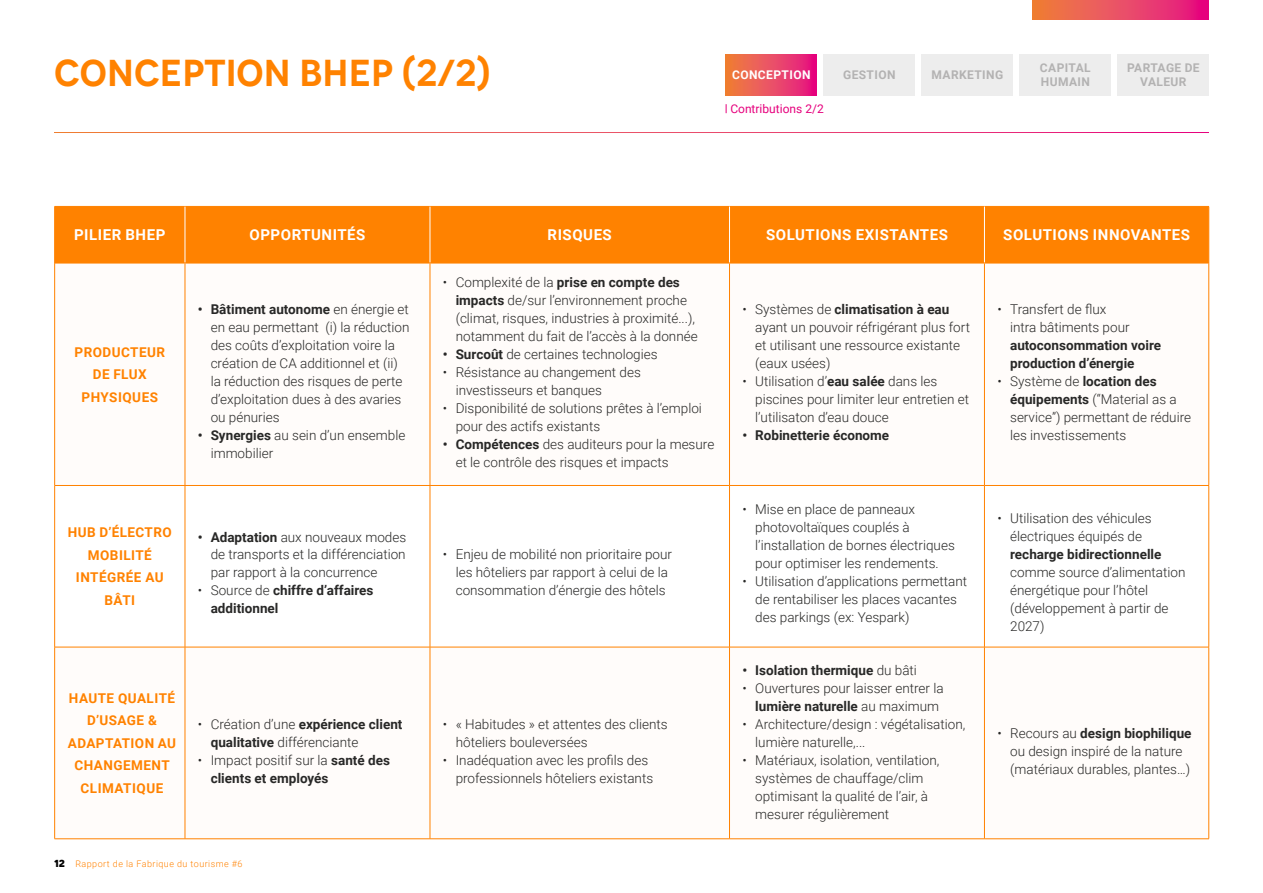
<style>
.page{position:relative;width:1263px;height:893px;background:#fff}
.page>*{position:absolute;margin:0;border:0;box-sizing:border-box;transform-origin:0 0}
.t1{font:600 37.5px "Novecento";color:#ff8200}
.t2{font:700 15px "Roboto";letter-spacing:.035em;color:#fff}
.t3{font:300 13.5px/18px "Roboto";color:#282827}
.t4{font:700 13.5px/18px "Roboto";color:#282827}
.t5{font:700 13.5px/22.5px "Roboto";letter-spacing:.035em;color:#ff8200;text-align:center}
.t6{font:700 12px/14.4px "Roboto";letter-spacing:.035em;color:#b3b2b2}
.t7{font:12px "Roboto";color:#e6007d}
.t8{font:700 12px "Roboto";letter-spacing:.035em;color:#fff}
.t9{font:300 9px "Roboto";letter-spacing:.05em;color:#ff8200}
.s1{font-weight:700}
.s2{font-weight:300}
.s3{font-family:"Novecentosans";font-weight:700;font-size:12.75px;color:#000}
</style>
<div class="page">
<svg style="left:1032px;top:0;width:176px;height:20px;background:#ea4b61"></svg>
<div style="left:55px;top:207px;width:1153px;height:56px;background:#ff8200"></div>
<svg style="left:55px;top:486px;width:1153px;height:161px"></svg>
<hr style="left:54px;top:263px;width:1px;height:222px;background:#ff8200">
<hr style="left:185px;top:263px;width:1px;height:222px;background:#ff8200">
<hr style="left:430px;top:263px;width:1px;height:222px;background:#ff8200">
<hr style="left:729px;top:263px;width:1px;height:222px;background:#ff8200">
<hr style="left:984px;top:263px;width:1px;height:222px;background:#ff8200">
<hr style="left:1208px;top:263px;width:1px;height:222px;background:#ff8200">
<hr style="left:54px;top:485px;width:131px;height:1px;background:#ff8200">
<hr style="left:54px;top:486px;width:1px;height:161px;background:#ff8200">
<hr style="left:185px;top:485px;width:245px;height:1px;background:#ff8200">
<hr style="left:185px;top:486px;width:1px;height:161px;background:#ff8200">
<hr style="left:430px;top:485px;width:299px;height:1px;background:#ff8200">
<hr style="left:430px;top:486px;width:1px;height:161px;background:#ff8200">
<hr style="left:729px;top:485px;width:255px;height:1px;background:#ff8200">
<hr style="left:729px;top:486px;width:1px;height:161px;background:#ff8200">
<hr style="left:984px;top:485px;width:225px;height:1px;background:#ff8200">
<hr style="left:984px;top:486px;width:1px;height:161px;background:#ff8200">
<hr style="left:1208px;top:486px;width:1px;height:161px;background:#ff8200">
<hr style="left:54px;top:647px;width:131px;height:1px;background:#ff8200">
<hr style="left:54px;top:647px;width:1px;height:192px;background:#ff8200">
<hr style="left:185px;top:647px;width:245px;height:1px;background:#ff8200">
<hr style="left:185px;top:647px;width:1px;height:192px;background:#ff8200">
<hr style="left:430px;top:647px;width:299px;height:1px;background:#ff8200">
<hr style="left:430px;top:647px;width:1px;height:192px;background:#ff8200">
<hr style="left:729px;top:647px;width:255px;height:1px;background:#ff8200">
<hr style="left:729px;top:647px;width:1px;height:192px;background:#ff8200">
<hr style="left:984px;top:647px;width:225px;height:1px;background:#ff8200">
<hr style="left:984px;top:647px;width:1px;height:192px;background:#ff8200">
<hr style="left:1208px;top:647px;width:1px;height:192px;background:#ff8200">
<hr style="left:54px;top:838px;width:131px;height:1px;background:#ff8200">
<hr style="left:185px;top:838px;width:245px;height:1px;background:#ff8200">
<hr style="left:430px;top:838px;width:299px;height:1px;background:#ff8200">
<hr style="left:729px;top:838px;width:255px;height:1px;background:#ff8200">
<hr style="left:984px;top:838px;width:225px;height:1px;background:#ff8200">
<hr style="left:54px;top:206px;width:131px;height:1px;background:#ff8200">
<hr style="left:54px;top:207px;width:1px;height:56px;background:#ff8200">
<hr style="left:185px;top:206px;width:245px;height:1px;background:#ff8200">
<hr style="left:430px;top:206px;width:299px;height:1px;background:#ff8200">
<hr style="left:729px;top:206px;width:255px;height:1px;background:#ff8200">
<hr style="left:984px;top:206px;width:225px;height:1px;background:#ff8200">
<hr style="left:1208px;top:207px;width:1px;height:56px;background:#ff8200">
<hr style="left:185px;top:207px;width:1px;height:56px;background:#fff">
<hr style="left:430px;top:207px;width:1px;height:56px;background:#fff">
<hr style="left:729px;top:207px;width:1px;height:56px;background:#fff">
<hr style="left:984px;top:207px;width:1px;height:56px;background:#fff">
<hr style="left:55px;top:263px;width:130px;height:1px;background:#ff8200">
<hr style="left:185px;top:263px;width:245px;height:1px;background:#ff8200">
<hr style="left:430px;top:263px;width:299px;height:1px;background:#ff8200">
<hr style="left:729px;top:263px;width:255px;height:1px;background:#ff8200">
<hr style="left:984px;top:263px;width:224px;height:1px;background:#ff8200">
<svg style="left:726px;top:54px;width:91px;height:41px;background:#ea4b61"></svg>
<div style="left:824px;top:54px;width:91px;height:41px;background:#ededed"></div>
<div style="left:922px;top:54px;width:91px;height:41px;background:#ededed"></div>
<div style="left:1020px;top:54px;width:91px;height:41px;background:#ededed"></div>
<div style="left:1118px;top:54px;width:91px;height:41px;background:#ededed"></div>
<h1 class="t1" style="left:54px;top:50px;width:438px">CONCEPTION BHEP (2/2)</h1>
<p class="t8" style="left:732px;top:66px;width:80px">CONCEPTION</p>
<p class="t6" style="left:843px;top:67px;width:54px">GESTION</p>
<p class="t6" style="left:931px;top:67px;width:73px">MARKETING</p>
<p class="t6" style="left:1040px;top:60px;width:52px">CAPITAL<br>HUMAIN</p>
<p class="t6" style="left:1127px;top:60px;width:74px;text-align:center">PARTAGE DE<br>VALEUR</p>
<p class="t7" style="left:730px;top:101px;width:95px">Contributions 2/2</p>
<p class="t2" style="left:74px;top:224px;width:93px">PILIER BHEP</p>
<p class="t2" style="left:249px;top:224px;width:117px">OPPORTUNITÉS</p>
<p class="t2" style="left:548px;top:224px;width:66px">RISQUES</p>
<p class="t2" style="left:766px;top:224px;width:183px">SOLUTIONS EXISTANTES</p>
<p class="t2" style="left:1003px;top:224px;width:188px">SOLUTIONS INNOVANTES</p>
<p class="t5" style="left:74px;top:340px;width:92px">PRODUCTEUR<br>DE FLUX<br>PHYSIQUES</p>
<p class="t3" style="left:211px;top:299px;width:200px;text-indent:-13px"><span class="s1">• Bâtiment autonome</span> en énergie et en eau permettant (i) la réduction des coûts d’exploitation voire la création de CA additionnel et (ii) la réduction des risques de perte d’exploitation dues à des avaries ou pénuries</p>
<p class="t3" style="left:211px;top:425px;width:196px;text-indent:-13px"><span class="s1">• Synergies</span> au sein d’un ensemble immobilier</p>
<p class="t5" style="left:68px;top:521px;width:105px">HUB D’ÉLECTRO<br>MOBILITÉ<br>INTÉGRÉE AU<br>BÂTI</p>
<p class="t3" style="left:211px;top:527px;width:197px;text-align:justify;text-indent:-13px"><span class="s1">• Adaptation</span> aux nouveaux modes de transports et la différenciation par rapport à la concurrence</p>
<p class="t4" style="left:211px;top:581px;width:164px;text-indent:-13px"><span class="s2">• Source de</span> chiffre d’affaires additionnel</p>
<p class="t5" style="left:68px;top:686px;width:110px">HAUTE QUALITÉ<br>D’USAGE &amp;<br>ADAPTATION AU<br>CHANGEMENT<br>CLIMATIQUE</p>
<p class="t3" style="left:211px;top:715px;width:193px;text-indent:-13px">• Création d’une <span class="s1">expérience client qualitative</span> différenciante</p>
<p class="t4" style="left:211px;top:751px;width:181px;text-indent:-13px"><span class="s2">• Impact positif sur la</span> santé des clients et employés</p>
<p class="t9" style="left:54px;top:858px;width:190px"><span class="s3">12</span> Rapport de la Fabrique du tourisme #6</p>
<p class="t3" style="left:456px;top:272px;width:244px;text-indent:-13px">• Complexité de la <span class="s1">prise en compte des impacts</span> de/sur l’environnement proche (climat, risques, industries à proximité...), notamment du fait de l’accès à la donnée</p>
<p class="t3" style="left:443px;top:344px;width:216px"><span class="s1">• Surcoût</span> de certaines technologies</p>
<p class="t3" style="left:456px;top:362px;width:187px;text-indent:-13px">• Résistance au changement des investisseurs et banques</p>
<p class="t3" style="left:456px;top:398px;width:248px;text-indent:-13px">• Disponibilité de solutions prêtes à l’emploi pour des actifs existants</p>
<p class="t3" style="left:456px;top:434px;width:260px;text-indent:-13px"><span class="s1">• Compétences</span> des auditeurs pour la mesure et le contrôle des risques et impacts</p>
<p class="t3" style="left:456px;top:545px;width:218px;text-indent:-13px">• Enjeu de mobilité non prioritaire pour les hôteliers par rapport à celui de la consommation d’énergie des hôtels</p>
<p class="t3" style="left:456px;top:715px;width:213px;text-indent:-13px">• « Habitudes » et attentes des clients hôteliers bouleversées</p>
<p class="t3" style="left:456px;top:751px;width:199px;text-indent:-13px">• Inadéquation avec les profils des professionnels hôteliers existants</p>
<p class="t3" style="left:755px;top:299px;width:216px;text-indent:-13px">• Systèmes de <span class="s1">climatisation à eau </span>ayant un pouvoir réfrigérant plus fort et utilisant une ressource existante (eaux usées)</p>
<p class="t3" style="left:755px;top:371px;width:215px;text-indent:-13px">• Utilisation d’<span class="s1">eau salée</span> dans les piscines pour limiter leur entretien et l’utilisaton d’eau douce</p>
<p class="t4" style="left:742px;top:425px;width:148px">• Robinetterie économe</p>
<p class="t3" style="left:755px;top:500px;width:201px;text-indent:-13px">• Mise en place de panneaux photovoltaïques couplés à l’installation de bornes électriques pour optimiser les rendements.</p>
<p class="t3" style="left:755px;top:572px;width:214px;text-indent:-13px">• Utilisation d’applications permettant de rentabiliser les places vacantes des parkings (ex: Yespark)</p>
<p class="t4" style="left:742px;top:661px;width:176px">• Isolation thermique <span class="s2">du bâti</span></p>
<p class="t3" style="left:755px;top:679px;width:190px;text-indent:-13px">• Ouvertures pour laisser entrer la <span class="s1">lumière naturelle</span> au maximum</p>
<p class="t3" style="left:755px;top:715px;width:212px;text-indent:-13px">• Architecture/design : végétalisation, lumière naturelle,...</p>
<p class="t3" style="left:755px;top:751px;width:186px;text-indent:-13px">• Matériaux, isolation, ventilation, systèmes de chauffage/clim optimisant la qualité de l’air, à mesurer régulièrement</p>
<p class="t3" style="left:1010px;top:299px;width:121px;text-indent:-13px">• Transfert de flux intra bâtiments pour</p>
<p class="t4" style="left:1010px;top:335px;width:152px">autoconsommation voire production d’énergie</p>
<p class="t3" style="left:1010px;top:371px;width:182px;text-indent:-13px">• Système de <span class="s1">location des équipements</span> (“Material as a service”) permettant de réduire les investissements</p>
<p class="t3" style="left:997px;top:509px;width:156px;text-align:center">• Utilisation des véhicules électriques équipés de</p>
<p class="t4" style="left:1010px;top:545px;width:153px">recharge bidirectionnelle</p>
<p class="t3" style="left:1010px;top:563px;width:177px">comme source d’alimentation énergétique pour l’hôtel (développement à partir de<br>2027)</p>
<p class="t3" style="left:1010px;top:724px;width:183px;text-indent:-13px">• Recours au <span class="s1">design biophilique </span>ou design inspiré de la nature (matériaux durables, plantes…)</p>
</div>
